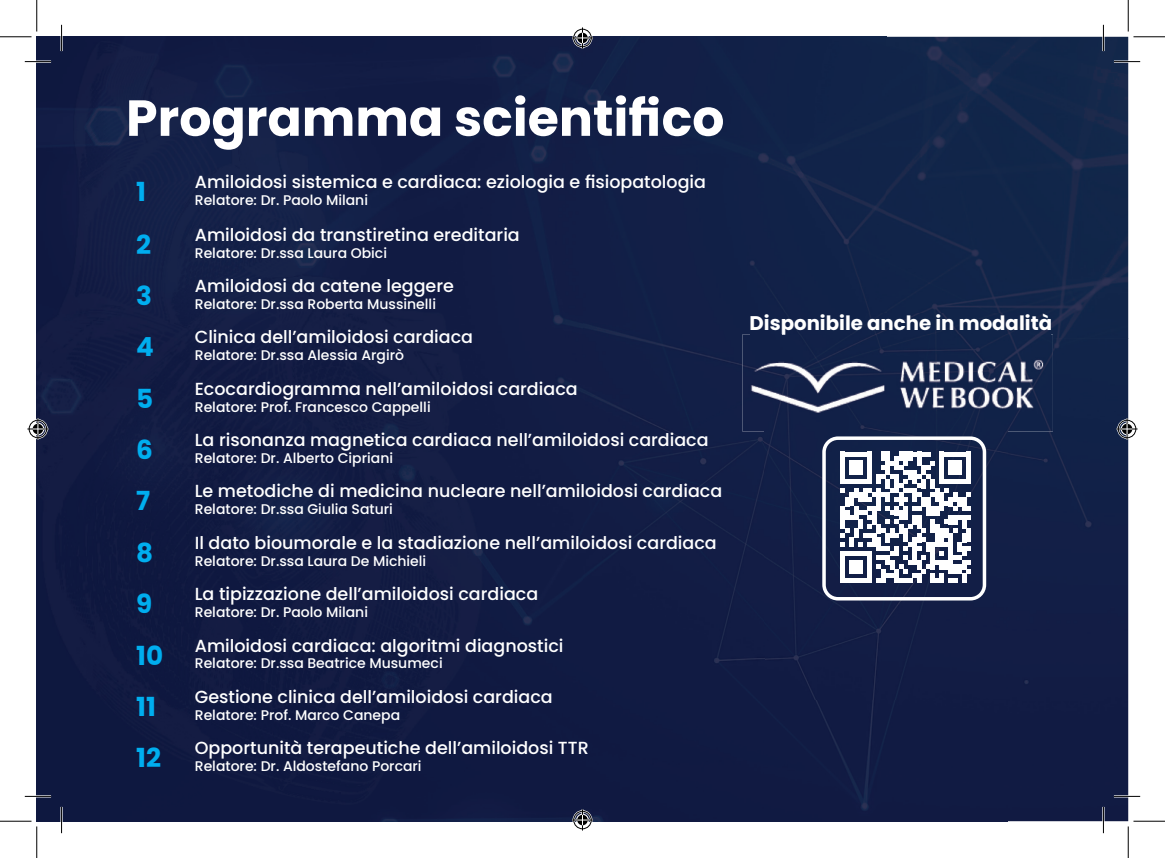
<style>
.page{position:relative;width:1165px;height:858px;background:#fff}
.page>*{position:absolute;margin:0;border:0;box-sizing:border-box;transform-origin:0 0}
.t1{font:700 50.57px "Poppins";color:#fff}
.t2{font:700 26.25px "Poppins";color:#00aeef}
.t3{font:700 19.78px "Poppins";color:#fff}
.t4{font:500 17.5px "Poppins";color:#fff}
.t5{font:500 14px "Poppins";color:#fff}
</style>
<div class="page">
<div style="left:582px;top:37px;width:303px;height:240px;background:#112148"></div>
<img style="left:885px;top:37px;width:243px;height:301px">
<div style="left:582px;top:277px;width:182px;height:544px;background:#121d45"></div>
<div style="left:764px;top:277px;width:122px;height:36px;background:#112248"></div>
<div style="left:1007px;top:338px;width:121px;height:483px;background:#111e46"></div>
<div style="left:764px;top:431px;width:243px;height:390px;background:#111c44"></div>
<div style="left:37px;top:37px;width:545px;height:784px;background:#121c43"></div>
<div style="left:751px;top:313px;width:300px;height:21px;background:#112349"></div>
<img style="left:742px;top:334px;width:311px;height:97px">
<svg style="left:822px;top:436px;width:164px;height:164px"></svg>
<hr style="left:25px;top:60px;width:26px;height:3px;background:#fff">
<hr style="left:1114px;top:60px;width:26px;height:3px;background:#fff">
<hr style="left:25px;top:795px;width:26px;height:2px;background:#fff">
<hr style="left:1114px;top:795px;width:26px;height:2px;background:#fff">
<hr style="left:60px;top:25px;width:3px;height:26px;background:#fff">
<hr style="left:60px;top:806px;width:3px;height:26px;background:#fff">
<hr style="left:1102px;top:25px;width:2px;height:26px;background:#fff">
<hr style="left:1102px;top:806px;width:2px;height:26px;background:#fff">
<svg style="left:25px;top:61px;width:26px;height:1px"></svg>
<svg style="left:1114px;top:61px;width:26px;height:1px"></svg>
<svg style="left:25px;top:795px;width:26px;height:1px"></svg>
<svg style="left:1114px;top:795px;width:26px;height:1px"></svg>
<svg style="left:61px;top:25px;width:1px;height:26px"></svg>
<svg style="left:61px;top:806px;width:1px;height:26px"></svg>
<svg style="left:1103px;top:25px;width:1px;height:26px"></svg>
<svg style="left:1103px;top:806px;width:1px;height:26px"></svg>
<hr style="left:0;top:36px;width:32px;height:1px;background:#000">
<hr style="left:1133px;top:36px;width:32px;height:1px;background:#000">
<hr style="left:0;top:820px;width:32px;height:1px;background:#000">
<hr style="left:1133px;top:820px;width:32px;height:1px;background:#000">
<hr style="left:36px;top:0;width:1px;height:32px;background:#000">
<hr style="left:36px;top:826px;width:1px;height:31px;background:#000">
<hr style="left:1128px;top:0;width:1px;height:32px;background:#000">
<hr style="left:1128px;top:826px;width:1px;height:31px;background:#000">
<svg style="left:572px;top:27px;width:21px;height:21px"></svg>
<svg style="left:572px;top:809px;width:21px;height:21px"></svg>
<svg style="left:27px;top:418px;width:21px;height:21px"></svg>
<svg style="left:1116px;top:418px;width:21px;height:21px"></svg>
<h1 class="t1" style="left:126px;top:89px;width:600px">Programma scientifico</h1>
<h2 class="t2" style="left:136px;top:177px;width:11px">1</h2>
<p class="t4" style="left:195px;top:172px;width:513px">Amiloidosi sistemica e cardiaca: eziologia e fisiopatologia</p>
<p class="t5" style="left:195px;top:192px;width:175px">Relatore: Dr. Paolo Milani</p>
<h2 class="t2" style="left:136px;top:229px;width:16px">2</h2>
<p class="t4" style="left:195px;top:224px;width:326px">Amiloidosi da transtiretina ereditaria</p>
<p class="t5" style="left:195px;top:244px;width:194px">Relatore: Dr.ssa Laura Obici</p>
<h2 class="t2" style="left:136px;top:280px;width:17px">3</h2>
<p class="t4" style="left:195px;top:276px;width:261px">Amiloidosi da catene leggere</p>
<p class="t5" style="left:195px;top:296px;width:243px">Relatore: Dr.ssa Roberta Mussinelli</p>
<h2 class="t2" style="left:136px;top:332px;width:19px">4</h2>
<p class="t4" style="left:195px;top:327px;width:280px">Clinica dell’amiloidosi cardiaca</p>
<p class="t5" style="left:195px;top:347px;width:211px">Relatore: Dr.ssa Alessia Argirò</p>
<h2 class="t2" style="left:136px;top:383px;width:19px">5</h2>
<p class="t4" style="left:195px;top:378px;width:384px">Ecocardiogramma nell’amiloidosi cardiaca</p>
<p class="t5" style="left:195px;top:398px;width:237px">Relatore: Prof. Francesco Cappelli</p>
<h2 class="t2" style="left:136px;top:434px;width:18px">6</h2>
<p class="t4" style="left:195px;top:429px;width:515px">La risonanza magnetica cardiaca nell’amiloidosi cardiaca</p>
<p class="t5" style="left:195px;top:450px;width:200px">Relatore: Dr. Alberto Cipriani</p>
<h2 class="t2" style="left:136px;top:486px;width:16px">7</h2>
<h2 class="t2" style="left:136px;top:537px;width:19px">8</h2>
<p class="t4" style="left:195px;top:481px;width:529px">Le metodiche di medicina nucleare nell’amiloidosi cardiaca</p>
<p class="t5" style="left:195px;top:501px;width:200px">Relatore: Dr.ssa Giulia Saturi</p>
<p class="t4" style="left:195px;top:532px;width:523px">Il dato bioumorale e la stadiazione nell’amiloidosi cardiaca</p>
<p class="t5" style="left:195px;top:552px;width:233px">Relatore: Dr.ssa Laura De Michieli</p>
<h2 class="t2" style="left:136px;top:588px;width:18px">9</h2>
<p class="t4" style="left:195px;top:583px;width:345px">La tipizzazione dell’amiloidosi cardiaca</p>
<p class="t5" style="left:195px;top:603px;width:175px">Relatore: Dr. Paolo Milani</p>
<h2 class="t2" style="left:136px;top:640px;width:28px">10</h2>
<p class="t4" style="left:195px;top:635px;width:370px">Amiloidosi cardiaca: algoritmi diagnostici</p>
<p class="t5" style="left:195px;top:655px;width:249px">Relatore: Dr.ssa Beatrice Musumeci</p>
<h2 class="t2" style="left:136px;top:691px;width:21px">11</h2>
<p class="t4" style="left:195px;top:686px;width:359px">Gestione clinica dell’amiloidosi cardiaca</p>
<p class="t5" style="left:195px;top:706px;width:207px">Relatore: Prof. Marco Canepa</p>
<h2 class="t2" style="left:136px;top:742px;width:26px">12</h2>
<p class="t4" style="left:195px;top:737px;width:395px">Opportunità terapeutiche dell’amiloidosi TTR</p>
<p class="t5" style="left:195px;top:757px;width:228px">Relatore: Dr. Aldostefano Porcari</p>
<p class="t3" style="left:749px;top:311px;width:304px">Disponibile anche in modalità</p>
</div>
